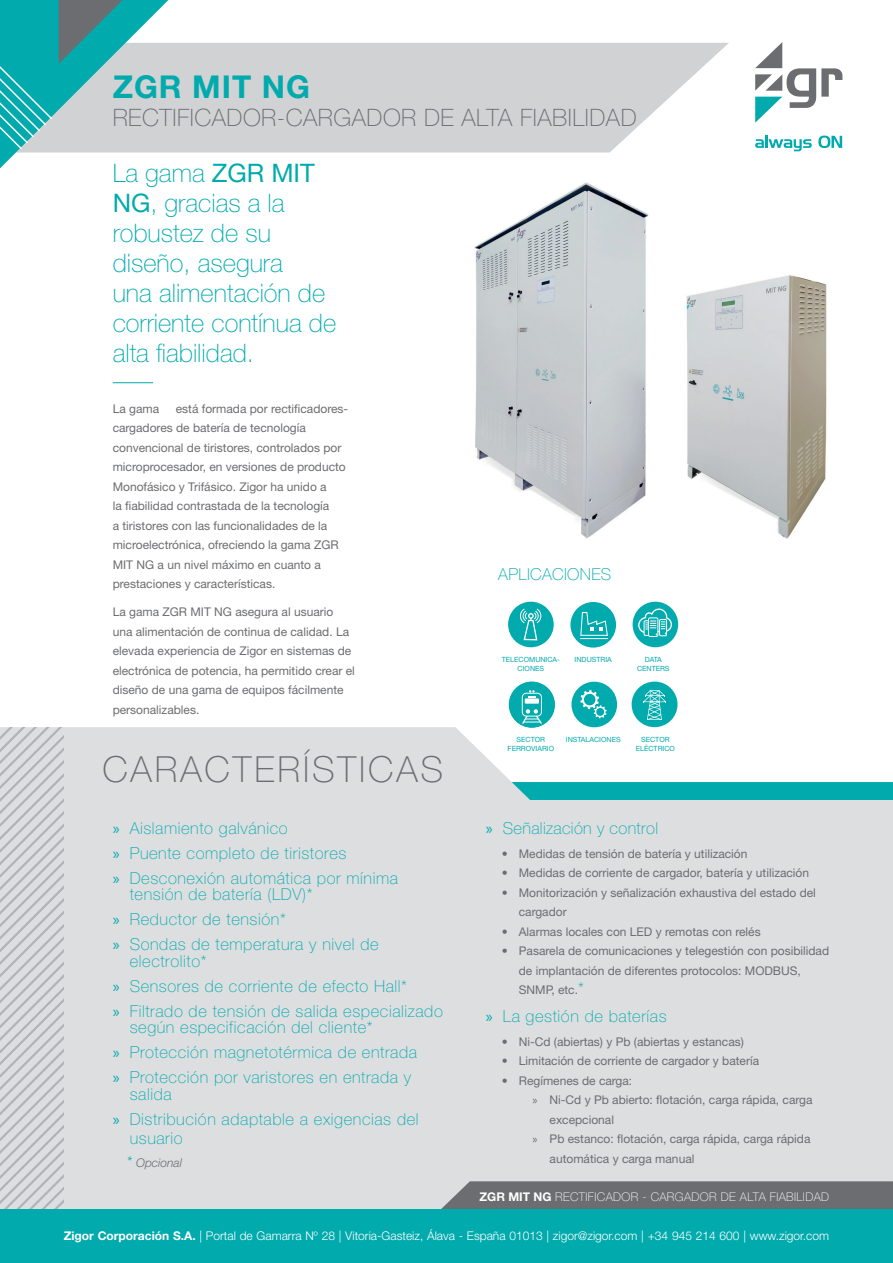
<style>
.page{position:relative;width:893px;height:1263px;background:#fff}
.page>*{position:absolute;margin:0;border:0;box-sizing:border-box;transform-origin:0 0}
.t1{font:100 36px "Helvetica Neue LT Std";letter-spacing:.08em;color:#6c6d70}
.t2{font:700 31.5px "Helvetica Neue LT Std";letter-spacing:.03em;color:#00aaad}
.t3{font:100 25.5px/30px "Helvetica Neue LT Std";color:#00aaad}
.t4{font:100 24px "Helvetica Neue LT Std";letter-spacing:.02em;color:#6c6d70}
.t5{font:100 16.5px/16.5px "Helvetica Neue LT Std";letter-spacing:.035em;color:#00aaad}
.texto{font:12px/19.5px "Helvetica Neue LT Std";color:#6c6d70}
.t6{font:300 12px "Helvetica Neue LT Std";color:#fff}
.t7{font:100 12px "Helvetica Neue LT Std";letter-spacing:.03em;color:#fff}
.t8{font:italic 300 12px "Helvetica Neue LT Std";color:#6c6d70}
.iconos{font:7.2px/9.1px "Helvetica Neue LT Std";color:#00aaad;text-align:center}
.s1{font-weight:400}
.s2{font-family:"Myriad Pro";font-weight:400}
.s3{font-size:15px;color:#00aaad}
.s4{font-weight:100;font-size:16.5px;color:#00aaad}
.s5{font-family:"Myriad Pro"}
.s6{font-weight:700}
</style>
<div class="page">
<svg style="left:168px;top:43px;width:561px;height:109px;fill:#d1d2d4"></svg>
<svg style="left:0;top:0;width:168px;height:168px"></svg>
<div style="left:592px;top:782px;width:301px;height:18px;background:#00aaad"></div>
<div style="left:0;top:800px;width:893px;height:425px;background:#dddee0"></div>
<svg style="left:64px;top:727px;width:528px;height:73px;fill:#dddee0"></svg>
<img style="left:474px;top:182px;width:353px;height:357px">
<svg style="left:0;top:727px;width:64px;height:482px"></svg>
<div style="left:441px;top:1181px;width:452px;height:28px;background:#6c6d70"></div>
<svg style="left:755px;top:42px;width:87px;height:81px"></svg>
<svg style="left:755px;top:136px;width:57px;height:15px"></svg>
<svg style="left:818px;top:136px;width:24px;height:12px"></svg>
<hr style="left:113px;top:382px;width:40px;height:1px;background:#00aaad">
<div style="left:508px;top:602px;width:46px;height:45px;background:#00aaad;border-radius:50%"></div>
<svg style="left:520px;top:608px;width:22px;height:33px"></svg>
<div style="left:570px;top:602px;width:46px;height:46px;background:#00aaad;border-radius:50%"></div>
<svg style="left:580px;top:612px;width:29px;height:28px"></svg>
<div style="left:632px;top:682px;width:45px;height:45px;background:#00aaad;border-radius:50%"></div>
<svg style="left:643px;top:690px;width:23px;height:30px"></svg>
<div style="left:633px;top:602px;width:45px;height:45px;background:#00aaad;border-radius:50%"></div>
<div style="left:644px;top:620px;width:7px;height:16px;border:1px solid #fff"></div>
<div style="left:648px;top:617px;width:10px;height:20px;border:1px solid #fff;border-radius:2px"></div>
<div style="left:659px;top:619px;width:8px;height:17px;border:1px solid #fff"></div>
<svg style="left:637px;top:608px;width:36px;height:27px"></svg>
<div style="left:571px;top:682px;width:46px;height:45px;background:#00aaad;border-radius:50%"></div>
<svg style="left:580px;top:690px;width:27px;height:28px"></svg>
<div style="left:509px;top:682px;width:46px;height:45px;background:#00aaad;border-radius:50%"></div>
<div style="left:522px;top:693px;width:20px;height:24px;border:1px solid #fff;border-radius:4px"></div>
<div style="left:525px;top:698px;width:14px;height:6px;background:#fff"></div>
<svg style="left:528px;top:690px;width:8px;height:8px"></svg>
<div style="left:509px;top:682px;width:46px;height:46px;border:2px solid #00aaad;border-radius:50%"></div>
<svg style="left:517px;top:709px;width:31px;height:23px"></svg>
<div style="left:0;top:1209px;width:893px;height:54px;background:#00aaad"></div>
<p class="t2" style="left:113px;top:67px;width:199px">ZGR MIT NG</p>
<p class="t4" style="left:113px;top:104px;width:525px">RECTIFICADOR-CARGADOR DE ALTA FIABILIDAD</p>
<p class="t3" style="left:113px;top:158px;width:225px">La gama <span class="s1">ZGR MIT<br>NG</span>, gracias a la robustez de su diseño, asegura<br>una alimentación de corriente contínua de alta fiabilidad.</p>
<p class="texto" style="left:113px;top:398px;width:237px;text-indent:63px">está formada por rectificadores&shy;cargadores de batería de tecnología convencional de tiristores, controlados por microprocesador, en versiones de producto Monofásico y Trifásico. Zigor ha unido a<br>la fiabilidad contrastada de la tecnología<br>a tiristores con las funcionalidades de la microelectrónica, ofreciendo la gama ZGR MIT NG a un nivel máximo en cuanto a prestaciones y características.</p>
<p class="texto" style="left:113px;top:602px;width:244px">La gama ZGR MIT NG asegura al usuario una alimentación de continua de calidad. La elevada experiencia de Zigor en sistemas de electrónica de potencia, ha permitido crear el diseño de una gama de equipos fácilmente personalizables.</p>
<p class="texto" style="left:113px;top:398px;width:48px">La gama</p>
<p class="t1" style="left:102px;top:749px;width:342px">CARACTERÍSTICAS</p>
<p class="t5" style="left:113px;top:820px;width:177px"><span class="s2">»</span> Aislamiento galvánico</p>
<p class="t5" style="left:113px;top:845px;width:235px"><span class="s2">»</span> Puente completo de tiristores</p>
<p class="t5" style="left:130px;top:870px;width:270px;text-indent:-17px"><span class="s2">»</span> Desconexión automática por mínima tensión de batería (LDV)*</p>
<p class="t5" style="left:113px;top:911px;width:175px"><span class="s2">»</span> Reductor de tensión*</p>
<p class="t5" style="left:130px;top:936px;width:251px;text-indent:-17px"><span class="s2">»</span> Sondas de temperatura y nivel de electrolito*</p>
<p class="t5" style="left:113px;top:978px;width:296px"><span class="s2">»</span> Sensores de corriente de efecto Hall*</p>
<p class="t5" style="left:130px;top:1003px;width:315px;text-indent:-17px"><span class="s2">»</span> Filtrado de tensión de salida especializado según especificación del cliente*</p>
<p class="t5" style="left:113px;top:1044px;width:306px"><span class="s2">»</span> Protección magnetotérmica de entrada</p>
<p class="t5" style="left:130px;top:1069px;width:283px;text-indent:-17px"><span class="s2">»</span> Protección por varistores en entrada y salida</p>
<p class="t5" style="left:130px;top:1109px;width:290px;line-height:19.5px;text-indent:-17px"><span class="s2">»</span> Distribución adaptable a exigencias del usuario</p>
<p class="t8" style="left:127px;top:1156px;width:57px"><span class="s3">*</span> Opcional</p>
<p class="t5" style="left:498px;top:566px;width:115px">APLICACIONES</p>
<p class="iconos" style="left:502px;top:655px;width:60px">TELECOMUNICA-<br>CIONES</p>
<p class="iconos" style="left:575px;top:655px;width:39px">INDUSTRIA</p>
<p class="iconos" style="left:645px;top:655px;width:19px">DATA</p>
<p class="iconos" style="left:637px;top:664px;width:34px">CENTERS</p>
<p class="iconos" style="left:517px;top:734px;width:30px">SECTOR</p>
<p class="iconos" style="left:508px;top:744px;width:48px">FERROVIARIO</p>
<p class="iconos" style="left:566px;top:734px;width:56px">INSTALACIONES</p>
<p class="iconos" style="left:641px;top:734px;width:30px">SECTOR</p>
<p class="iconos" style="left:636px;top:744px;width:41px">ELÉCTRICO</p>
<p class="t5" style="left:486px;top:820px;width:174px"><span class="s2">»</span> Señalización y control</p>
<p class="texto" style="left:502px;top:843px;width:247px">• Medidas de tensión de batería y utilización</p>
<p class="texto" style="left:502px;top:863px;width:309px">• Medidas de corriente de cargador, batería y utilización</p>
<p class="texto" style="left:519px;top:882px;width:299px;text-indent:-17px">• Monitorización y señalización exhaustiva del estado del cargador</p>
<p class="texto" style="left:502px;top:921px;width:260px">• Alarmas locales con LED y remotas con relés</p>
<p class="texto" style="left:519px;top:941px;width:312px;text-indent:-17px">• Pasarela de comunicaciones y telegestión con posibilidad de implantación de diferentes protocolos: MODBUS,<br>SNMP, etc.<span class="s4">*</span></p>
<p class="t5" style="left:486px;top:1008px;width:182px"><span class="s2">»</span> La gestión de baterías</p>
<p class="texto" style="left:502px;top:1032px;width:244px">• Ni-Cd (abiertas) y Pb (abiertas y estancas)</p>
<p class="texto" style="left:502px;top:1051px;width:259px">• Limitación de corriente de cargador y batería</p>
<p class="texto" style="left:502px;top:1071px;width:132px">• Regímenes de carga:</p>
<p class="texto" style="left:550px;top:1090px;width:264px;text-indent:-17px"><span class="s5">»</span> Ni-Cd y Pb abierto: flotación, carga rápida, carga excepcional</p>
<p class="texto" style="left:550px;top:1129px;width:262px;text-indent:-17px"><span class="s5">»</span> Pb estanco: flotación, carga rápida, carga rápida automática y carga manual</p>
<p class="t7" style="left:479px;top:1190px;width:351px"><span class="s6">ZGR MIT NG</span> RECTIFICADOR - CARGADOR DE ALTA FIABILIDAD</p>
<p class="t6" style="left:64px;top:1228px;width:767px"><span class="s6">Zigor Corporación S.A.</span> | Portal de Gamarra Nº 28 | Vitoria-Gasteiz, Álava - España 01013 | zigor@zigor.com | +34 945 214 600 | www.zigor.com</p>
</div>
